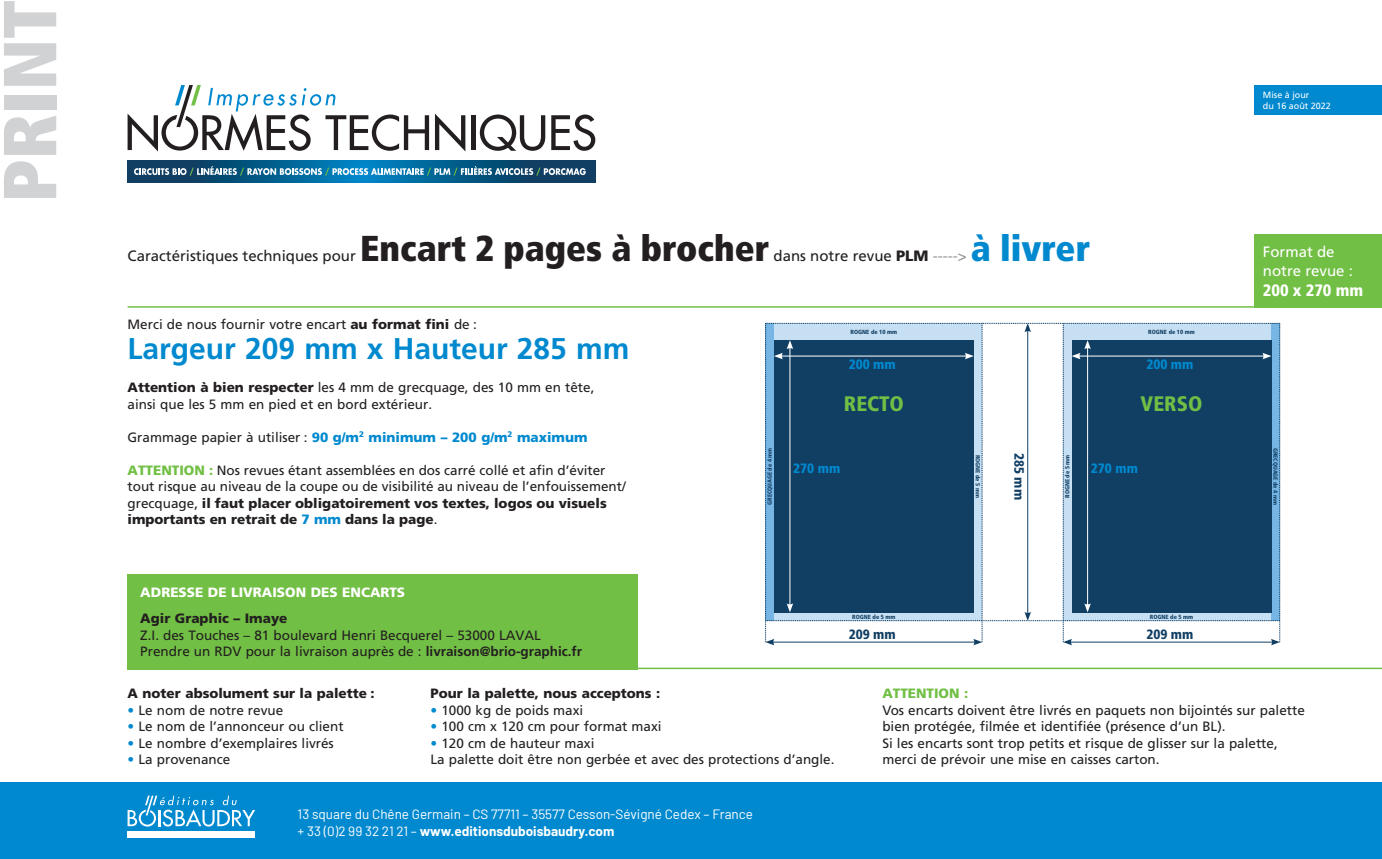
<style>
.page{position:relative;width:1382px;height:859px;background:#fff}
.page>*{position:absolute;margin:0;border:0;box-sizing:border-box;transform-origin:0 0}
.t1{font:900 condensed 75px "Frutiger LT Std";color:#d1d2d4}
.t2{font:900 condensed 36px "Frutiger LT Std";color:#231f20}
.t3{font:900 condensed 36px "Frutiger LT Std";color:#0089cf}
.t4{font:700 30px "Frutiger LT Std";color:#0089cf}
.t5{font:900 condensed 21px "Frutiger LT Std";color:#71bf44}
.t6{font:900 condensed 16.5px "Frutiger LT Std";color:#fff}
.t7{font:15px "Frutiger LT Std";color:#231f20}
.t8{font:15px/19.5px "Frutiger LT Std";color:#fff}
.t9{font:13.5px/16.5px "Frutiger LT Std";color:#231f20}
.t10{font:13.5px/16.5px "Barlow";color:#fff}
.t11{font:900 13.5px "Frutiger LT Std";color:#231f20}
.t12{font:900 13.5px "Frutiger LT Std";color:#0089cf}
.t13{font:900 13.5px "Frutiger LT Std";color:#fff}
.t14{font:900 condensed 13.5px "Frutiger LT Std";color:#0089cf}
.t15{font:900 condensed 13.5px "Frutiger LT Std";color:#113f64}
.t16{font:900 13.5px "Frutiger LT Std";color:#71bf44}
.t17{font:9px/10.5px "Frutiger LT Std";color:#fff}
.t18{font:900 condensed 6px "Frutiger LT Std";color:#113f64}
.s1{font-weight:900}
.s2{color:#939598}
.s3{font-weight:400;color:#231f20}
.s4{font-weight:900;color:#71bf44}
.s5{font-weight:900;color:#0089cf}
.s6{font-weight:700}
.s7{color:#0089cf}
</style>
<div class="page">
<hr style="left:128px;top:306px;width:1254px;height:2px;background:#71bf44">
<svg style="left:435px;top:114px;width:30px;height:37px"></svg>
<div style="left:471px;top:115px;width:5px;height:35px;background:#231f20"></div>
<svg style="left:480px;top:115px;width:65px;height:36px"></svg>
<svg style="left:551px;top:115px;width:44px;height:36px"></svg>
<svg style="left:128px;top:160px;width:467px;height:23px;background:#065784"></svg>
<svg style="left:128px;top:85px;width:301px;height:66px"></svg>
<svg style="left:134px;top:166px;width:452px;height:10px;background:#5a91ae"></svg>
<div style="left:1254px;top:85px;width:128px;height:30px;background:#0089cf"></div>
<div style="left:0;top:782px;width:1382px;height:77px;background:#0089cf"></div>
<div style="left:128px;top:831px;width:127px;height:6px;background:#fff"></div>
<svg style="left:128px;top:796px;width:127px;height:30px"></svg>
<div style="left:1254px;top:234px;width:128px;height:74px;background:#71bf44"></div>
<div style="left:128px;top:574px;width:510px;height:95px;background:#71bf44"></div>
<hr style="left:128px;top:668px;width:1254px;height:1px;background:#71bf44">
<svg style="left:765px;top:323px;width:515px;height:322px"></svg>
<h1 class="t1" style="left:-16px;top:203px;width:204px;rotate:-90deg">PRINT</h1>
<h2 class="t2" style="left:360px;top:226px;width:411px">Encart 2 pages à brocher</h2>
<h2 class="t3" style="left:971px;top:226px;width:121px">à livrer</h2>
<p class="t7" style="left:128px;top:247px;width:230px">Caractéristiques techniques pour</p>
<p class="t7" style="left:774px;top:247px;width:195px">dans notre revue <span class="s1">PLM</span> <span class="s2">-----&gt;</span></p>
<p class="t17" style="left:1263px;top:90px;width:70px">Mise à jour<br>du 16 août 2022</p>
<p class="t8" style="left:1263px;top:242px;width:92px">Format de notre revue :</p>
<p class="t6" style="left:1263px;top:280px;width:102px">200 x 270 mm</p>
<p class="t9" style="left:128px;top:316px;width:351px">Merci de nous fournir votre encart <span class="s1">au format fini</span> de :</p>
<h3 class="t4" style="left:128px;top:331px;width:503px">Largeur 209 mm x Hauteur 285 mm</h3>
<p class="t9" style="left:128px;top:379px;width:468px"><span class="s1">Attention à bien respecter</span> les 4 mm de grecquage, des 10 mm en tête, ainsi que les 5 mm en pied et en bord extérieur.</p>
<p class="t12" style="left:128px;top:429px;width:462px"><span class="s3">Grammage papier à utiliser :</span> 90 g/m<sup>2</sup> minimum – 200 g/m<sup>2</sup> maximum</p>
<p class="t9" style="left:128px;top:462px;width:500px"><span class="s4">ATTENTION :</span> Nos revues étant assemblées en dos carré collé et afin d’éviter tout risque au niveau de la coupe ou de visibilité au niveau de l’enfouissement/ grecquage, <span class="s1">il faut placer obligatoirement vos textes, logos ou visuels importants en retrait de</span> <span class="s5">7 mm</span> <span class="s1">dans la page</span>.</p>
<p class="t13" style="left:140px;top:584px;width:266px">ADRESSE DE LIVRAISON DES ENCARTS</p>
<p class="t18" style="left:851px;top:328px;width:48px">ROGNE de 10 mm</p>
<p class="t18" style="left:1148px;top:328px;width:48px">ROGNE de 10 mm</p>
<p class="t14" style="left:849px;top:357px;width:49px">200 mm</p>
<p class="t14" style="left:1146px;top:357px;width:49px">200 mm</p>
<h3 class="t5" style="left:844px;top:391px;width:61px">RECTO</h3>
<h3 class="t5" style="left:1140px;top:391px;width:63px">VERSO</h3>
<p class="t18" style="left:766px;top:505px;width:59px;rotate:-90deg">GRECQUAGE de 4 mm</p>
<p class="t18" style="left:981px;top:455px;width:45px;rotate:90deg">ROGNE de 5 mm</p>
<p class="t14" style="left:793px;top:460px;width:49px">270 mm</p>
<p class="t15" style="left:1027px;top:453px;width:49px;rotate:90deg">285 mm</p>
<p class="t18" style="left:1064px;top:498px;width:45px;rotate:-90deg">ROGNE de 5 mm</p>
<p class="t18" style="left:1279px;top:448px;width:59px;rotate:90deg">GRECQUAGE de 4 mm</p>
<p class="t14" style="left:1091px;top:460px;width:49px">270 mm</p>
<p class="t11" style="left:140px;top:610px;width:149px">Agir Graphic – Imaye</p>
<p class="t9" style="left:140px;top:627px;width:443px">Z.I. des Touches – 81 boulevard Henri Becquerel – 53000 LAVAL<br>Prendre un RDV pour la livraison auprès de : <span class="s6">livraison@brio-graphic.fr</span></p>
<p class="t11" style="left:128px;top:685px;width:249px">A noter absolument sur la palette :</p>
<p class="t9" style="left:128px;top:702px;width:157px"><span class="s7">•</span> Le nom de notre revue</p>
<p class="t9" style="left:128px;top:718px;width:218px"><span class="s7">•</span> Le nom de l’annonceur ou client</p>
<p class="t9" style="left:128px;top:735px;width:208px"><span class="s7">•</span> Le nombre d’exemplaires livrés</p>
<p class="t9" style="left:128px;top:751px;width:104px"><span class="s7">•</span> La provenance</p>
<p class="t11" style="left:431px;top:685px;width:231px">Pour la palette, nous acceptons :</p>
<p class="t9" style="left:431px;top:702px;width:154px"><span class="s7">•</span> 1000 kg de poids maxi</p>
<p class="t9" style="left:431px;top:718px;width:233px"><span class="s7">•</span> 100 cm x 120 cm pour format maxi</p>
<p class="t9" style="left:431px;top:735px;width:405px"><span class="s7">•</span> 120 cm de hauteur maxi<br>La palette doit être non gerbée et avec des protections d’angle.</p>
<p class="t18" style="left:852px;top:613px;width:45px">ROGNE de 5 mm</p>
<p class="t15" style="left:849px;top:626px;width:49px">209 mm</p>
<p class="t18" style="left:1150px;top:613px;width:45px">ROGNE de 5 mm</p>
<p class="t15" style="left:1146px;top:626px;width:49px">209 mm</p>
<p class="t16" style="left:882px;top:685px;width:87px">ATTENTION :</p>
<p class="t9" style="left:882px;top:702px;width:424px">Vos encarts doivent être livrés en paquets non bijointés sur palette bien protégée, filmée et identifiée (présence d’un BL).<br>Si les encarts sont trop petits et risque de glisser sur la palette, merci de prévoir une mise en caisses carton.</p>
<p class="t10" style="left:298px;top:805px;width:457px">13 square du Chêne Germain – CS 77711 – 35577 Cesson-Sévigné Cedex – France + 33 (0)2 99 32 21 21 – <span class="s6">www.editionsduboisbaudry.com</span></p>
</div>
